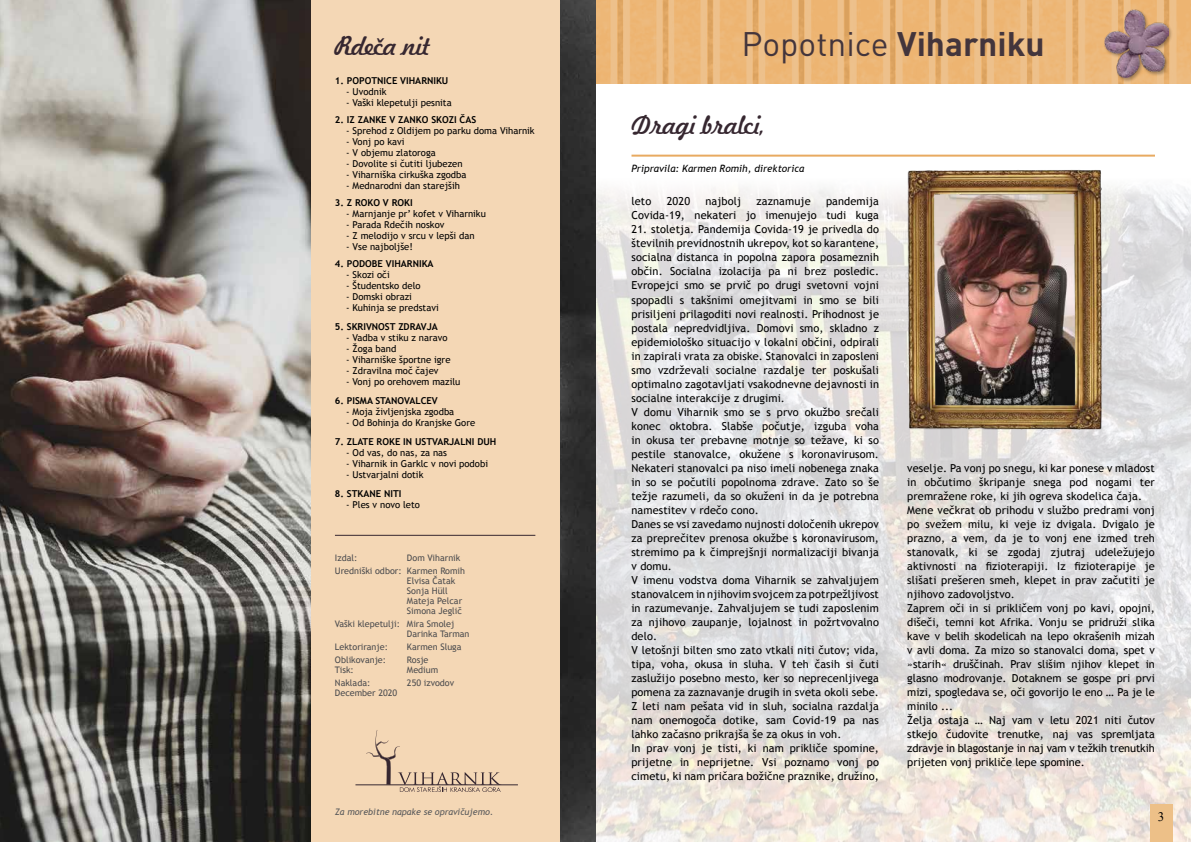
<style>
.page{position:relative;width:1191px;height:842px;background:#fff}
.page>*{position:absolute;margin:0;border:0;box-sizing:border-box;transform-origin:0 0}
.t1{font:33.6px "DIN Pro";color:#43353c}
.t2{font:25px "Freehand 521 BT Regular C";letter-spacing:-.015em;color:#362730}
.t3{font:13px "Times New Roman";color:#000}
.t4{font:11px/14px "Trebuchet MS";letter-spacing:.01em;color:#000}
.t5{font:italic 10px "Trebuchet MS";color:#000}
.t6{font:9.5px "Trebuchet MS";color:#000}
.t7{font:700 9.5px "Trebuchet MS";color:#000}
.t8{font:9px/10px "Trebuchet MS";color:#4d4d4f}
.t9{font:italic 9px "Trebuchet MS";color:#58595b}
.s1{font-weight:700}
</style>
<div class="page">
<img style="left:595px;top:178px;width:596px;height:664px">
<img style="left:595px;top:0;width:596px;height:84px">
<hr style="left:631px;top:155px;width:524px;height:2px;background:#e8aa61">
<div style="left:1149px;top:804px;width:23px;height:38px;background:#edc088"></div>
<img style="left:0;top:0;width:311px;height:842px">
<img style="left:559px;top:0;width:36px;height:842px">
<div style="left:311px;top:0;width:248px;height:842px;background:#f4d7b5"></div>
<hr style="left:335px;top:535px;width:200px;height:1px;background:#362730">
<hr style="left:355px;top:785px;width:163px;height:1px;background:#362730">
<svg style="left:366px;top:730px;width:135px;height:62px"></svg>
<img style="left:904px;top:170px;width:201px;height:265px">
<div style="left:1103px;top:8px;width:69px;height:75px;background:#000;opacity:.3"></div>
<img style="left:1104px;top:9px;width:64px;height:69px">
<h2 class="t2" style="left:335px;top:29px;width:97px">Rdeča nit</h2>
<p class="t7" style="left:335px;top:75px;width:115px">1. POPOTNICE VIHARNIKU</p>
<p class="t6" style="left:346px;top:86px;width:42px">- Uvodnik</p>
<p class="t6" style="left:346px;top:97px;width:107px">- Vaški klepetulji pesnita</p>
<p class="t7" style="left:335px;top:114px;width:143px">2. IZ ZANKE V ZANKO SKOZI ČAS</p>
<p class="t6" style="left:346px;top:125px;width:190px">- Sprehod z Oldijem po parku doma Viharnik</p>
<p class="t6" style="left:346px;top:136px;width:60px">- Vonj po kavi</p>
<p class="t6" style="left:346px;top:147px;width:91px">- V objemu zlatoroga</p>
<p class="t6" style="left:346px;top:158px;width:118px">- Dovolite si čutiti ljubezen</p>
<p class="t6" style="left:346px;top:169px;width:122px">- Viharniška cirkuška zgodba</p>
<p class="t6" style="left:346px;top:180px;width:115px">- Mednarodni dan starejših</p>
<p class="t7" style="left:335px;top:197px;width:79px">3. Z ROKO V ROKI</p>
<p class="t6" style="left:346px;top:208px;width:141px">- Marnjanje pr’ kofet v Viharniku</p>
<p class="t6" style="left:346px;top:219px;width:100px">- Parada Rdečih noskov</p>
<p class="t6" style="left:346px;top:230px;width:130px">- Z melodijo v srcu v lepši dan</p>
<p class="t6" style="left:346px;top:241px;width:68px">- Vse najboljše!</p>
<p class="t7" style="left:335px;top:258px;width:100px">4. PODOBE VIHARNIKA</p>
<p class="t6" style="left:346px;top:269px;width:45px">- Skozi oči</p>
<p class="t6" style="left:346px;top:280px;width:76px">- Študentsko delo</p>
<p class="t6" style="left:346px;top:291px;width:67px">- Domski obrazi</p>
<p class="t6" style="left:346px;top:302px;width:94px">- Kuhinja se predstavi</p>
<p class="t7" style="left:335px;top:320px;width:104px">5. SKRIVNOST ZDRAVJA</p>
<p class="t6" style="left:346px;top:332px;width:103px">- Vadba v stiku z naravo</p>
<p class="t6" style="left:346px;top:343px;width:52px">- Žoga band</p>
<p class="t6" style="left:346px;top:354px;width:106px">- Viharniške športne igre</p>
<p class="t6" style="left:346px;top:365px;width:94px">- Zdravilna moč čajev</p>
<p class="t6" style="left:346px;top:376px;width:116px">- Vonj po orehovem mazilu</p>
<p class="t7" style="left:335px;top:394px;width:104px">6. PISMA STANOVALCEV</p>
<p class="t6" style="left:346px;top:406px;width:109px">- Moja življenjska zgodba</p>
<p class="t6" style="left:346px;top:417px;width:130px">- Od Bohinja do Kranjske Gore</p>
<p class="t7" style="left:335px;top:435px;width:163px">7. ZLATE ROKE IN USTVARJALNI DUH</p>
<p class="t6" style="left:346px;top:447px;width:102px">- Od vas, do nas, za nas</p>
<p class="t6" style="left:346px;top:458px;width:143px">- Viharnik in Garklc v novi podobi</p>
<p class="t6" style="left:346px;top:469px;width:79px">- Ustvarjalni dotik</p>
<p class="t7" style="left:335px;top:487px;width:68px">8. STKANE NITI</p>
<p class="t6" style="left:346px;top:499px;width:75px">- Ples v novo leto</p>
<p class="t8" style="left:335px;top:551px;width:132px;line-height:13px;text-indent:72px">Dom Viharnik<br>Uredniški odbor: Karmen Romih</p>
<p class="t8" style="left:407px;top:576px;width:57px">Elvisa Čatak<br>Sonja Hüll<br>Mateja Pelcar<br>Simona Jeglič</p>
<p class="t8" style="left:407px;top:619px;width:64px;text-indent:-72px">Vaški klepetulji: Mira Smolej<br>Darinka Tarman</p>
<p class="t8" style="left:335px;top:642px;width:55px">Lektoriranje:</p>
<p class="t8" style="left:407px;top:642px;width:56px">Karmen Sluga</p>
<p class="t8" style="left:335px;top:655px;width:53px">Oblikovanje:</p>
<p class="t8" style="left:407px;top:655px;width:23px">Rosje</p>
<p class="t8" style="left:335px;top:665px;width:20px">Tisk:</p>
<p class="t8" style="left:407px;top:665px;width:33px">Medium</p>
<p class="t8" style="left:335px;top:678px;width:37px">Naklada:</p>
<p class="t8" style="left:407px;top:678px;width:49px">250 izvodov</p>
<p class="t8" style="left:335px;top:688px;width:64px">December 2020</p>
<p class="t8" style="left:335px;top:553px;width:24px">Izdal:</p>
<p class="t9" style="left:335px;top:806px;width:160px">Za morebitne napake se opravičujemo.</p>
<h1 class="t1" style="left:741px;top:21px;width:305px">Popotnice <span class="s1">Viharniku</span></h1>
<h2 class="t2" style="left:631px;top:109px;width:137px">Dragi bralci,</h2>
<p class="t5" style="left:631px;top:162px;width:174px">Pripravila: Karmen Romih, direktorica</p>
<p class="t4" style="left:631px;top:195px;width:249px;text-align:right">pandemija<br>Covida-19, nekateri jo imenujejo tudi kuga</p>
<p class="t4" style="left:631px;top:223px;width:249px">21. stoletja. Pandemija Covida-19 je privedla do številnih previdnostnih ukrepov, kot so karantene, socialna distanca in popolna zapora posameznih občin. Socialna izolacija pa ni brez posledic.<br>Evropejci smo se prvič po drugi svetovni vojni spopadli s takšnimi omejitvami in smo se bili prisiljeni prilagoditi novi realnosti. Prihodnost je postala nepredvidljiva. Domovi smo, skladno z epidemiološko situacijo v lokalni občini, odpirali in zapirali vrata za obiske. Stanovalci in zaposleni smo vzdrževali socialne razdalje ter poskušali optimalno zagotavljati vsakodnevne dejavnosti in socialne interakcije z drugimi.<br>V domu Viharnik smo se s prvo okužbo srečali konec oktobra. Slabše počutje, izguba voha in okusa ter prebavne motnje so težave, ki so pestile stanovalce, okužene s koronavirusom.<br>Nekateri stanovalci pa niso imeli nobenega znaka in so se počutili popolnoma zdrave. Zato so še težje razumeli, da so okuženi in da je potrebna namestitev v rdečo cono.<br>Danes se vsi zavedamo nujnosti določenih ukrepov za preprečitev prenosa okužbe s koronavirusom, stremimo pa k čimprejšnji normalizaciji bivanja v domu.<br>V imenu vodstva doma Viharnik se zahvaljujem stanovalcem in njihovim svojcem za potrpežljivost in razumevanje. Zahvaljujem se tudi zaposlenim za njihovo zaupanje, lojalnost in požrtvovalno delo.<br>V letošnji bilten smo zato vtkali niti čutov; vida, tipa, voha, okusa in sluha. V teh časih si čuti zaslužijo posebno mesto, ker so neprecenljivega pomena za zaznavanje drugih in sveta okoli sebe.<br>Z leti nam pešata vid in sluh, socialna razdalja nam onemogoča dotike, sam Covid-19 pa nas lahko začasno prikrajša še za okus in voh.<br>In prav vonj je tisti, ki nam prikliče spomine, prijetne in neprijetne. Vsi poznamo vonj po cimetu, ki nam pričara božične praznike, družino,</p>
<p class="t4" style="left:631px;top:195px;width:21px">leto</p>
<p class="t4" style="left:666px;top:195px;width:25px">2020</p>
<p class="t4" style="left:705px;top:195px;width:37px">najbolj</p>
<p class="t4" style="left:756px;top:195px;width:56px">zaznamuje</p>
<p class="t4" style="left:907px;top:461px;width:249px">veselje. Pa vonj po snegu, ki kar ponese v mladost in občutimo škripanje snega pod nogami ter premražene roke, ki jih ogreva skodelica čaja.<br>Mene večkrat ob prihodu v službo predrami vonj po svežem milu, ki veje iz dvigala. Dvigalo je prazno, a vem, da je to vonj ene izmed treh stanovalk, ki se zgodaj zjutraj udeležujejo aktivnosti na fizioterapiji. Iz fizioterapije je slišati prešeren smeh, klepet in prav začutiti je njihovo zadovoljstvo.<br>Zaprem oči in si prikličem vonj po kavi, opojni, dišeči, temni kot Afrika. Vonju se pridruži slika kave v belih skodelicah na lepo okrašenih mizah v avli doma. Za mizo so stanovalci doma, spet v »starih« druščinah. Prav slišim njihov klepet in glasno modrovanje. Dotaknem se gospe pri prvi mizi, spogledava se, oči govorijo le eno … Pa je le minilo ...<br>Želja ostaja … Naj vam v letu 2021 niti čutov stkejo čudovite trenutke, naj vas spremljata zdravje in blagostanje in naj vam v težkih trenutkih prijeten vonj prikliče lepe spomine.</p>
<p class="t3" style="left:1158px;top:808px;width:8px">3</p>
</div>
